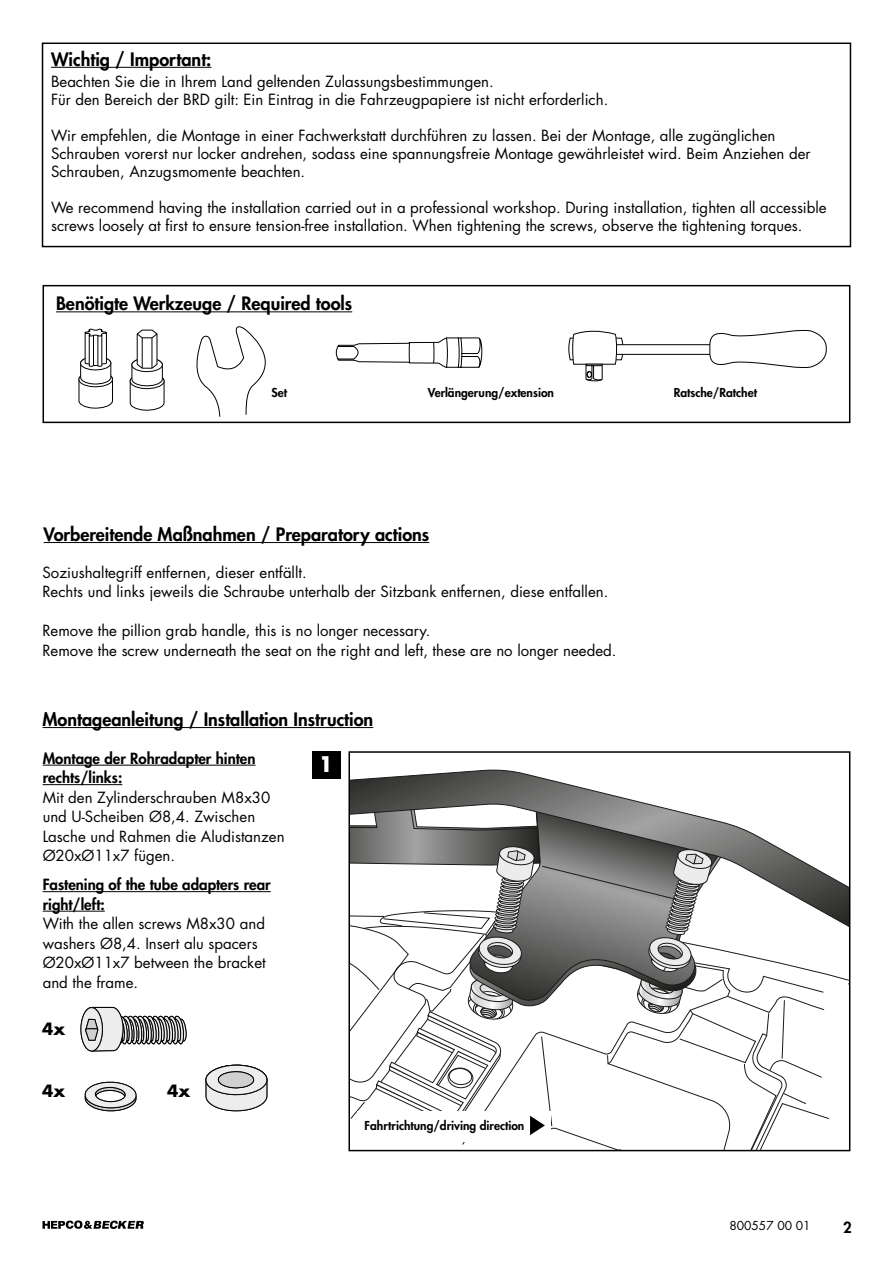
<style>
.page{position:relative;width:893px;height:1263px;background:#fff}
.page>*{position:absolute;margin:0;border:0;box-sizing:border-box;transform-origin:0 0}
.t1{font:700 21px "Futura Std";color:#fff}
.t2{font:800 18px "Futura Std";color:#000}
.t3{font:700 16.5px "Futura Std";color:#000}
.t4{font:15px/19.5px "Futura Std";color:#000}
.t5{font:800 15px/19.5px "Futura Std";color:#000}
.t6{font:800 12px "Futura Std";color:#000}
.t7{font:12px "Futura Std";color:#000}
</style>
<div class="page">
<svg style="left:43px;top:1220px;width:101px;height:9px"></svg>
<div style="left:42px;top:43px;width:809px;height:204px;border:2px solid #000"></div>
<div style="left:43px;top:285px;width:807px;height:138px;border:2px solid #000"></div>
<hr style="left:51px;top:67px;width:160px;height:1px;background:#000">
<hr style="left:44px;top:542px;width:385px;height:1px;background:#000">
<hr style="left:43px;top:727px;width:330px;height:1px;background:#000">
<svg style="left:351px;top:769px;width:303px;height:36px"></svg>
<hr style="left:43px;top:765px;width:213px;height:1px;background:#000">
<hr style="left:43px;top:784px;width:79px;height:1px;background:#000">
<hr style="left:43px;top:891px;width:228px;height:1px;background:#000">
<hr style="left:43px;top:911px;width:62px;height:1px;background:#000">
<div style="left:312px;top:751px;width:29px;height:28px;background:#000"></div>
<svg style="left:349px;top:805px;width:501px;height:345px"></svg>
<svg style="left:80px;top:1006px;width:107px;height:46px"></svg>
<svg style="left:205px;top:1064px;width:63px;height:48px;background:#ccc"></svg>
<svg style="left:84px;top:1081px;width:53px;height:31px"></svg>
<svg style="left:78px;top:329px;width:35px;height:80px"></svg>
<svg style="left:196px;top:326px;width:70px;height:91px"></svg>
<svg style="left:129px;top:329px;width:36px;height:82px"></svg>
<hr style="left:56px;top:311px;width:296px;height:1px;background:#000">
<svg style="left:335px;top:337px;width:148px;height:31px"></svg>
<div style="left:612px;top:344px;width:101px;height:11px;border:1px solid #000"></div>
<svg style="left:568px;top:330px;width:55px;height:52px"></svg>
<svg style="left:709px;top:329px;width:118px;height:39px"></svg>
<p class="t2" style="left:51px;top:47px;width:162px">Wichtig / Important:</p>
<p class="t4" style="left:51px;top:73px;width:559px;line-height:18px">Beachten Sie die in Ihrem Land geltenden Zulassungsbestimmungen.<br>Für den Bereich der BRD gilt: Ein Eintrag in die Fahrzeugpapiere ist nicht erforderlich.</p>
<p class="t4" style="left:51px;top:127px;width:761px;line-height:18px">Wir empfehlen, die Montage in einer Fachwerkstatt durchführen zu lassen. Bei der Montage, alle zugänglichen<br>Schrauben vorerst nur locker andrehen, sodass eine spannungsfreie Montage gewährleistet wird. Beim Anziehen der<br>Schrauben, Anzugsmomente beachten.</p>
<p class="t4" style="left:51px;top:199px;width:777px;line-height:18px">We recommend having the installation carried out in a professional workshop. During installation, tighten all accessible screws loosely at first to ensure tension-free installation. When tightening the screws, observe the tightening torques.</p>
<p class="t2" style="left:56px;top:292px;width:298px">Benötigte Werkzeuge / Required tools</p>
<p class="t6" style="left:271px;top:385px;width:17px">Set</p>
<p class="t6" style="left:428px;top:385px;width:128px">Verlängerung/extension</p>
<p class="t6" style="left:674px;top:385px;width:85px">Ratsche/Ratchet</p>
<p class="t2" style="left:44px;top:523px;width:387px">Vorbereitende Maßnahmen / Preparatory actions</p>
<p class="t4" style="left:43px;top:562px;width:567px">Soziushaltegriff entfernen, dieser entfällt.<br>Rechts und links jeweils die Schraube unterhalb der Sitzbank entfernen, diese entfallen.</p>
<p class="t4" style="left:43px;top:621px;width:575px">Remove the pillion grab handle, this is no longer necessary.<br>Remove the screw underneath the seat on the right and left, these are no longer needed.</p>
<p class="t2" style="left:43px;top:708px;width:332px">Montageanleitung / Installation Instruction</p>
<p class="t5" style="left:43px;top:748px;width:214px">Montage der Rohradapter hinten rechts/links:</p>
<p class="t4" style="left:43px;top:787px;width:243px">Mit den Zylinderschrauben M8x30 und U-Scheiben Ø8,4. Zwischen<br>Lasche und Rahmen die Aludistanzen<br>Ø20xØ11x7 fügen.</p>
<p class="t5" style="left:43px;top:875px;width:230px">Fastening of the tube adapters rear right/left:</p>
<p class="t4" style="left:43px;top:914px;width:225px">With the allen screws M8x30 and washers Ø8,4. Insert alu spacers<br>Ø20xØ11x7 between the bracket and the frame.</p>
<p class="t3" style="left:42px;top:1018px;width:25px">4x</p>
<p class="t3" style="left:42px;top:1080px;width:25px">4x</p>
<p class="t3" style="left:167px;top:1080px;width:25px">4x</p>
<h1 class="t1" style="left:319px;top:750px;width:16px">1</h1>
<p class="t6" style="left:365px;top:1118px;width:161px">Fahrtrichtung/driving direction</p>
<p class="t7" style="left:729px;top:1218px;width:83px">800557 00 01</p>
<p class="t5" style="left:843px;top:1217px;width:10px">2</p>
</div>
